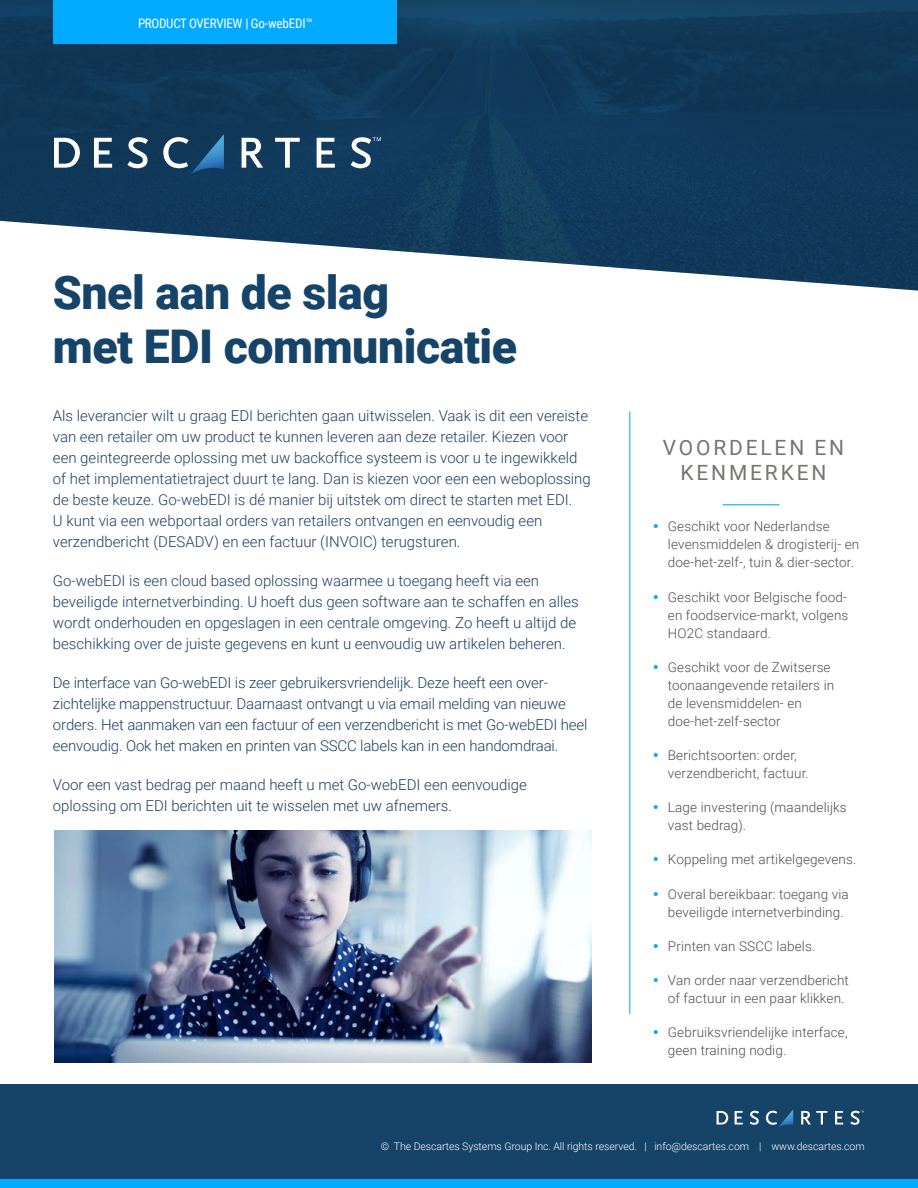
<style>
.page{position:relative;width:918px;height:1188px;background:#fff}
.page>*{position:absolute;margin:0;border:0;box-sizing:border-box;transform-origin:0 0}
.Product_Name{font:900 46.5px/54px "Roboto";letter-spacing:-.01em;color:#164469}
.Heads{font:21px/25.2px "Roboto";letter-spacing:.135em;color:#777472;text-align:center}
.Overview_Text{font:300 15px/21px "Roboto";color:#1d3f65}
.t1{font:300 13.5px/18px "Roboto";letter-spacing:.01em;color:#4e4e4d}
.t2{font:13.2px "Roboto Condensed";letter-spacing:-.025em;color:#fff}
.t3{font:300 10.5px "Roboto";letter-spacing:-.005em;color:#fff}
</style>
<div class="page">
<img style="left:0;top:0;width:918px;height:291px">
<div style="left:53px;top:0;width:344px;height:43px;background:#0af"></div>
<svg style="left:54px;top:138px;width:26px;height:30px"></svg>
<svg style="left:94px;top:138px;width:18px;height:30px"></svg>
<svg style="left:127px;top:137px;width:21px;height:31px"></svg>
<svg style="left:242px;top:138px;width:21px;height:30px"></svg>
<svg style="left:275px;top:138px;width:25px;height:30px"></svg>
<svg style="left:317px;top:138px;width:18px;height:30px"></svg>
<svg style="left:351px;top:137px;width:30px;height:31px"></svg>
<svg style="left:163px;top:135px;width:61px;height:40px;background:#335e82"></svg>
<hr style="left:630px;top:411px;width:1px;height:603px;background:#0af">
<img style="left:54px;top:831px;width:538px;height:231px">
<hr style="left:723px;top:504px;width:56px;height:1px;background:#0af">
<div style="left:0;top:1084px;width:918px;height:104px;background:#164469"></div>
<div style="left:0;top:1179px;width:918px;height:9px;background:#0af"></div>
<svg style="left:717px;top:1111px;width:11px;height:13px"></svg>
<svg style="left:735px;top:1111px;width:8px;height:13px"></svg>
<svg style="left:750px;top:1111px;width:9px;height:14px"></svg>
<svg style="left:801px;top:1111px;width:26px;height:13px"></svg>
<svg style="left:835px;top:1111px;width:8px;height:13px"></svg>
<svg style="left:850px;top:1111px;width:14px;height:14px"></svg>
<svg style="left:766px;top:1110px;width:27px;height:18px"></svg>
<p class="t2" style="left:138px;top:15px;width:176px">PRODUCT OVERVIEW | Go-webEDI™</p>
<p class="Product_Name" style="left:53px;top:264px;width:466px">Snel aan de slag<br>met EDI communicatie</p>
<p class="Overview_Text" style="left:53px;top:405px;width:539px">Als leverancier wilt u graag EDI berichten gaan uitwisselen. Vaak is dit een vereiste van een retailer om uw product te kunnen leveren aan deze retailer. Kiezen voor een geintegreerde oplossing met uw backoffice systeem is voor u te ingewikkeld of het implementatietraject duurt te lang. Dan is kiezen voor een een weboplossing de beste keuze. Go-webEDI is dé manier bij uitstek om direct te starten met EDI.<br>U kunt via een webportaal orders van retailers ontvangen en eenvoudig een verzendbericht (DESADV) en een factuur (INVOIC) terugsturen.</p>
<p class="Overview_Text" style="left:53px;top:570px;width:527px">Go-webEDI is een cloud based oplossing waarmee u toegang heeft via een beveiligde internetverbinding. U hoeft dus geen software aan te schaffen en alles wordt onderhouden en opgeslagen in een centrale omgeving. Zo heeft u altijd de beschikking over de juiste gegevens en kunt u eenvoudig uw artikelen beheren.</p>
<p class="Overview_Text" style="left:53px;top:672px;width:536px">De interface van Go-webEDI is zeer gebruikersvriendelijk. Deze heeft een over&shy;zichtelijke mappenstructuur. Daarnaast ontvangt u via email melding van nieuwe orders. Het aanmaken van een factuur of een verzendbericht is met Go-webEDI heel eenvoudig. Ook het maken en printen van SSCC labels kan in een handomdraai.</p>
<p class="Overview_Text" style="left:53px;top:774px;width:476px">Voor een vast bedrag per maand heeft u met Go-webEDI een eenvoudige oplossing om EDI berichten uit te wisselen met uw afnemers.</p>
<p class="Heads" style="left:663px;top:434px;width:183px">VOORDELEN EN<br>KENMERKEN</p>
<p class="t1" style="left:668px;top:517px;width:193px">Geschikt voor Nederlandse levensmiddelen &amp; drogisterij- en doe-het-zelf-, tuin &amp; dier-sector.</p>
<p class="t1" style="left:668px;top:587px;width:182px;text-align:justify">Geschikt voor Belgische food&shy;en foodservice-markt, volgens HO2C standaard.</p>
<p class="t1" style="left:668px;top:657px;width:168px">Geschikt voor de Zwitserse toonaangevende retailers in de levensmiddelen- en doe-het-zelf-sector</p>
<p class="t1" style="left:668px;top:746px;width:142px">Berichtsoorten: order, verzendbericht, factuur.</p>
<p class="t1" style="left:668px;top:798px;width:180px">Lage investering (maandelijks vast bedrag).</p>
<p class="t1" style="left:668px;top:850px;width:190px">Koppeling met artikelgegevens.</p>
<p class="t1" style="left:668px;top:884px;width:182px">Overal bereikbaar: toegang via beveiligde internetverbinding.</p>
<p class="t1" style="left:668px;top:936px;width:149px">Printen van SSCC labels.</p>
<p class="t1" style="left:668px;top:971px;width:182px">Van order naar verzendbericht of factuur in een paar klikken.</p>
<p class="t1" style="left:668px;top:1023px;width:181px">Gebruiksvriendelijke interface, geen training nodig.</p>
<p class="t3" style="left:381px;top:1139px;width:485px">© The Descartes Systems Group Inc. All rights reserved. | info@descartes.com | www.descartes.com</p>
</div>
